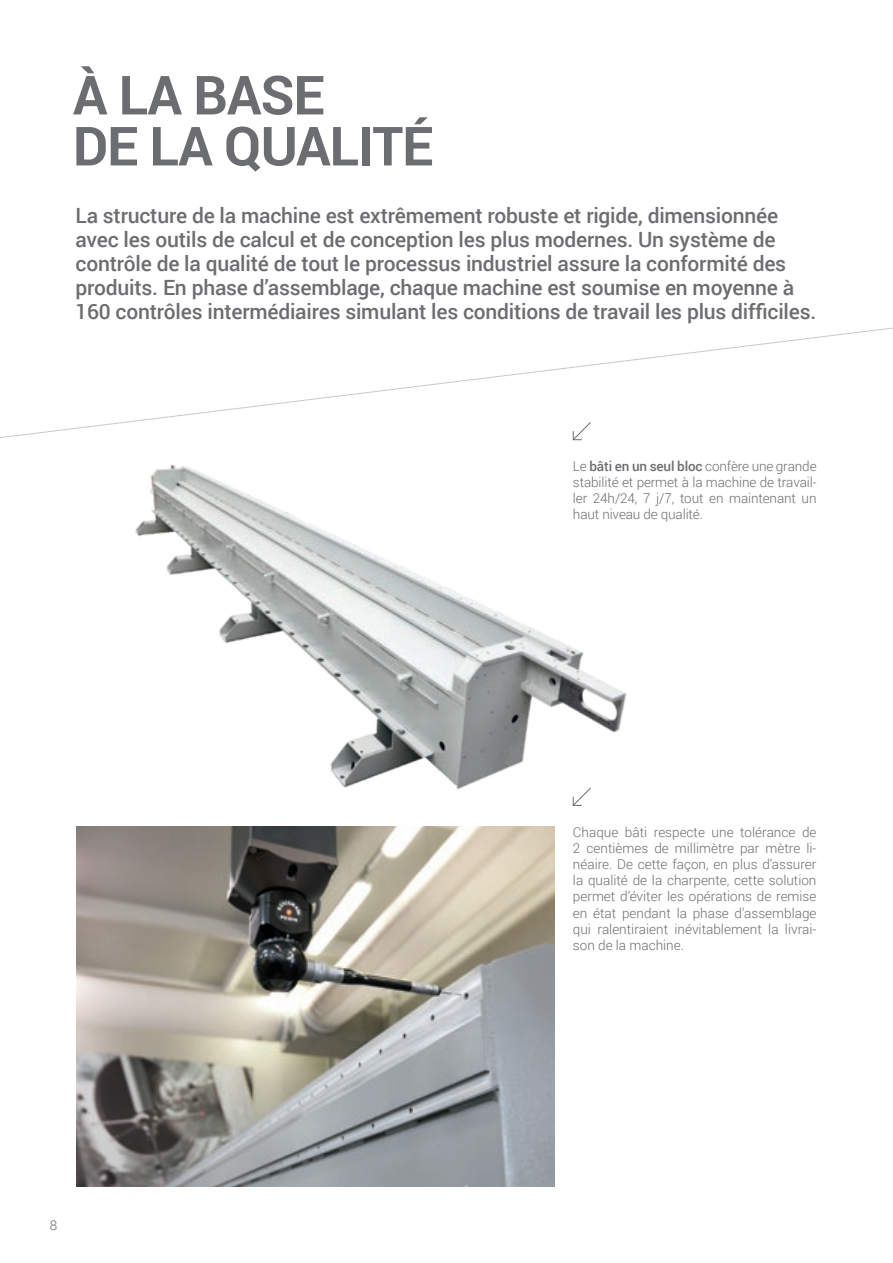
<style>
.page{position:relative;width:893px;height:1263px;background:#fff}
.page>*{position:absolute;margin:0;border:0;box-sizing:border-box;transform-origin:0 0}
._1_TITOLO_GRIGIO{font:700 54px/51px "Roboto";letter-spacing:-.02em;color:#6c6d70}
._2_SOTTOTITOLO_ROSSO{font:500 21px/24px "Roboto";letter-spacing:-.01em;color:#6c6d70}
.t1{font:300 13.5px/16.2px "Roboto";letter-spacing:-.01em;color:#6c6d70;text-align:justify}
.s1{font-weight:500}
</style>
<div class="page">
<svg style="left:0;top:327px;width:893px;height:114px"></svg>
<svg style="left:572px;top:421px;width:19px;height:19px"></svg>
<img style="left:77px;top:826px;width:478px;height:361px">
<img style="left:135px;top:464px;width:492px;height:342px">
<p class="_1_TITOLO_GRIGIO" style="left:73px;top:68px;width:362px">À LA BASE<br>DE LA QUALITÉ</p>
<p class="_2_SOTTOTITOLO_ROSSO" style="left:76px;top:203px;width:742px">La structure de la machine est extrêmement robuste et rigide, dimensionnée avec les outils de calcul et de conception les plus modernes. Un système de contrôle de la qualité de tout le processus industriel assure la conformité des produits. En phase d’assemblage, chaque machine est soumise en moyenne à 160 contrôles intermédiaires simulant les conditions de travail les plus difficiles.</p>
<p class="t1" style="left:573px;top:457px;width:245px">Le <span class="s1">bâti en un seul bloc</span> confère une grande stabilité et permet à la machine de travail&shy;ler 24h/24, 7 j/7, tout en maintenant un haut niveau de qualité.</p>
<p class="t1" style="left:50px;top:1216px;width:9px">8</p>
<p class="t1" style="left:573px;top:823px;width:245px">Chaque bâti respecte une tolérance de 2 centièmes de millimètre par mètre li&shy;néaire. De cette façon, en plus d’assurer la qualité de la charpente, cette solution permet d’éviter les opérations de remise en état pendant la phase d’assemblage qui ralentiraient inévitablement la livrai&shy;son de la machine.</p>
</div>
